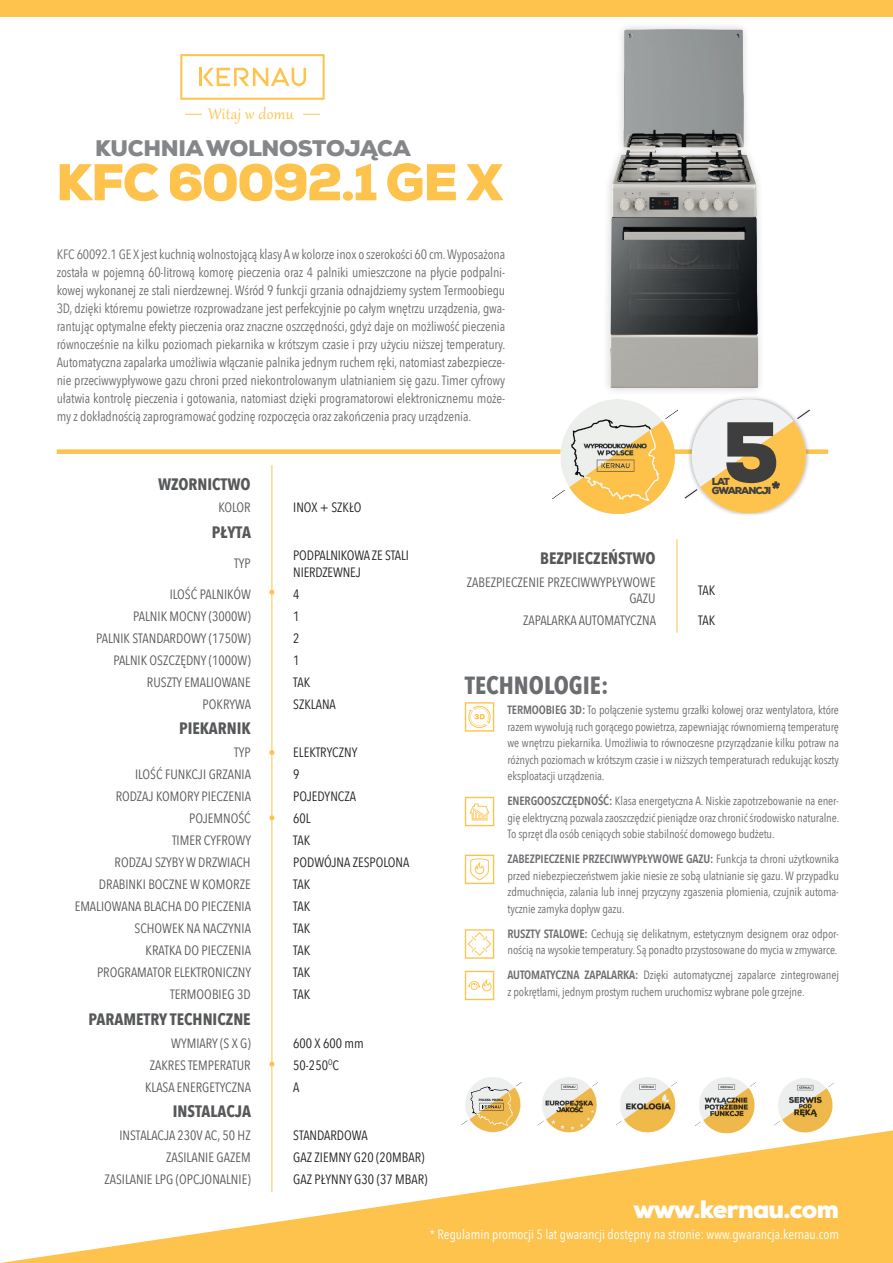
<style>
.page{position:relative;width:893px;height:1263px;background:#fff}
.page>*{position:absolute;margin:0;border:0;box-sizing:border-box;transform-origin:0 0}
.t1{font:900 85.95px "Nexa";color:#3e3e3f}
.t2{font:900 51.6px "Nexa";letter-spacing:-.04em;color:#fec34d}
.t3{font:900 25.2px "Nexa";letter-spacing:-.03em;color:#fff}
.t4{font:700 24.75px "Avenir Next Condensed";color:#6c6d70}
.t5{font:900 22.5px "Nexa";letter-spacing:-.015em;color:#848689}
.t6{font:18.9px "Gabriola";letter-spacing:.02em;color:#fec34d}
.t7{font:700 16.5px "Avenir Next Condensed";color:#57585a}
.t8{font:13.5px/18px "Avenir Next Condensed";letter-spacing:-.01em;color:#6c6d70;text-align:justify}
.t9{font:13.5px/16.2px "Avenir Next Condensed";color:#57585a;text-align:right}
.t10{font:13.5px/16.2px "Avenir Next Condensed";color:#231f20}
.t11{font:13.5px "Avenir Next Condensed";color:#fff}
.t12{font:12px/16.5px "Avenir Next Condensed";letter-spacing:-.01em;color:#6c6d70;text-align:justify}
.t13{font:900 10.05px/8.2px "Nexa";letter-spacing:-.1em;color:#3e3e3f}
.t14{font:900 3.15px "Nexa";letter-spacing:-.1em;color:#323738}
.s1{font-weight:600}
</style>
<div class="page">
<div style="left:0;top:0;width:893px;height:16px;background:#fec34d"></div>
<svg style="left:180px;top:54px;width:145px;height:46px"></svg>
<svg style="left:185px;top:114px;width:17px;height:1px"></svg>
<svg style="left:303px;top:114px;width:17px;height:1px"></svg>
<hr style="left:272px;top:465px;width:1px;height:727px;background:#fec34d">
<svg style="left:269px;top:750px;width:5px;height:5px"></svg>
<svg style="left:269px;top:590px;width:5px;height:4px"></svg>
<svg style="left:269px;top:815px;width:5px;height:5px"></svg>
<svg style="left:269px;top:1062px;width:5px;height:4px"></svg>
<div style="left:57px;top:449px;width:771px;height:5px;background:#fec34d"></div>
<div style="left:602px;top:22px;width:163px;height:374px;background:#231f20;opacity:.2"></div>
<img style="left:610px;top:30px;width:147px;height:358px">
<svg style="left:0;top:1130px;width:893px;height:133px;fill:#fec34d"></svg>
<img style="left:552px;top:399px;width:125px;height:114px">
<div style="left:680px;top:395px;width:134px;height:123px;background:#231f20;opacity:.2"></div>
<svg style="left:685px;top:399px;width:125px;height:114px"></svg>
<svg style="left:465px;top:702px;width:29px;height:30px"></svg>
<svg style="left:465px;top:797px;width:29px;height:29px"></svg>
<svg style="left:465px;top:855px;width:29px;height:29px"></svg>
<svg style="left:465px;top:929px;width:29px;height:30px"></svg>
<svg style="left:465px;top:971px;width:29px;height:29px"></svg>
<hr style="left:677px;top:539px;width:1px;height:94px;background:#fec34d">
<svg style="left:461px;top:1077px;width:62px;height:58px"></svg>
<img style="left:537px;top:1077px;width:65px;height:58px">
<img style="left:614px;top:1077px;width:65px;height:58px">
<img style="left:774px;top:1078px;width:65px;height:56px">
<img style="left:694px;top:1077px;width:66px;height:58px">
<h3 class="t6" style="left:208px;top:106px;width:87px">Witaj w domu</h3>
<h3 class="t5" style="left:95px;top:134px;width:317px">KUCHNIA WOLNOSTOJĄCA</h3>
<h2 class="t2" style="left:56px;top:149px;width:449px">KFC 60092.1 GE X</h2>
<p class="t8" style="left:57px;top:245px;width:450px">KFC 60092.1 GE X jest kuchnią wolnostojącą klasy A w kolorze inox o szerokości 60 cm. Wyposażona została w pojemną 60-litrową komorę pieczenia oraz 4 palniki umieszczone na płycie podpalni&shy;kowej wykonanej ze stali nierdzewnej. Wśród 9 funkcji grzania odnajdziemy system Termoobiegu 3D, dzięki któremu powietrze rozprowadzane jest perfekcyjnie po całym wnętrzu urządzenia, gwa&shy;rantując optymalne efekty pieczenia oraz znaczne oszczędności, gdyż daje on możliwość pieczenia równocześnie na kilku poziomach piekarnika w krótszym czasie i przy użyciu niższej temperatury.<br>Automatyczna zapalarka umożliwia włączanie palnika jednym ruchem ręki, natomiast zabezpiecze&shy;nie przeciwwypływowe gazu chroni przed niekontrolowanym ulatnianiem się gazu. Timer cyfrowy ułatwia kontrolę pieczenia i gotowania, natomiast dzięki programatorowi elektronicznemu może&shy;my z dokładnością zaprogramować godzinę rozpoczęcia oraz zakończenia pracy urządzenia.</p>
<h1 class="t1" style="left:722px;top:397px;width:59px">5</h1>
<p class="t13" style="left:728px;top:486px;width:45px">ARANCJI</p>
<h3 class="t7" style="left:158px;top:474px;width:94px">WZORNICTWO</h3>
<p class="t9" style="left:218px;top:498px;width:34px">KOLOR</p>
<p class="t10" style="left:293px;top:498px;width:70px">INOX + SZKŁO</p>
<h3 class="t7" style="left:212px;top:522px;width:41px">PŁYTA</h3>
<p class="t9" style="left:234px;top:555px;width:18px">TYP</p>
<p class="t10" style="left:293px;top:547px;width:117px">PODPALNIKOWA ZE STALI<br>NIERDZEWNEJ</p>
<p class="t9" style="left:170px;top:585px;width:83px">ILOŚĆ PALNIKÓW</p>
<p class="t10" style="left:293px;top:585px;width:8px">4</p>
<p class="t9" style="left:133px;top:607px;width:119px">PALNIK MOCNY (3000W)</p>
<p class="t10" style="left:293px;top:607px;width:8px">1</p>
<p class="t9" style="left:96px;top:629px;width:156px">PALNIK STANDARDOWY (1750W)</p>
<p class="t10" style="left:293px;top:629px;width:8px">2</p>
<p class="t9" style="left:113px;top:651px;width:139px">PALNIK OSZCZĘDNY (1000W)</p>
<p class="t10" style="left:293px;top:651px;width:8px">1</p>
<p class="t9" style="left:147px;top:673px;width:105px">RUSZTY EMALIOWANE</p>
<p class="t10" style="left:293px;top:673px;width:19px">TAK</p>
<p class="t9" style="left:203px;top:695px;width:50px">POKRYWA</p>
<p class="t10" style="left:293px;top:695px;width:44px">SZKLANA</p>
<h3 class="t7" style="left:179px;top:718px;width:73px">PIEKARNIK</h3>
<p class="t9" style="left:234px;top:744px;width:18px">TYP</p>
<p class="t10" style="left:293px;top:744px;width:66px">ELEKTRYCZNY</p>
<p class="t9" style="left:135px;top:766px;width:117px">ILOŚĆ FUNKCJI GRZANIA</p>
<p class="t10" style="left:293px;top:766px;width:8px">9</p>
<p class="t9" style="left:116px;top:788px;width:137px">RODZAJ KOMORY PIECZENIA</p>
<p class="t10" style="left:293px;top:788px;width:64px">POJEDYNCZA</p>
<p class="t9" style="left:189px;top:810px;width:63px">POJEMNOŚĆ</p>
<p class="t10" style="left:293px;top:810px;width:19px">60L</p>
<p class="t9" style="left:172px;top:832px;width:81px">TIMER CYFROWY</p>
<p class="t10" style="left:293px;top:832px;width:19px">TAK</p>
<p class="t9" style="left:115px;top:854px;width:138px">RODZAJ SZYBY W DRZWIACH</p>
<p class="t10" style="left:293px;top:854px;width:118px">PODWÓJNA ZESPOLONA</p>
<p class="t9" style="left:99px;top:876px;width:153px">DRABINKI BOCZNE W KOMORZE</p>
<p class="t10" style="left:293px;top:876px;width:19px">TAK</p>
<p class="t9" style="left:75px;top:898px;width:178px">EMALIOWANA BLACHA DO PIECZENIA</p>
<p class="t10" style="left:293px;top:898px;width:19px">TAK</p>
<p class="t9" style="left:135px;top:920px;width:118px">SCHOWEK NA NACZYNIA</p>
<p class="t10" style="left:293px;top:920px;width:19px">TAK</p>
<p class="t9" style="left:146px;top:942px;width:107px">KRATKA DO PIECZENIA</p>
<p class="t10" style="left:293px;top:942px;width:19px">TAK</p>
<p class="t9" style="left:97px;top:964px;width:155px">PROGRAMATOR ELEKTRONICZNY</p>
<p class="t10" style="left:293px;top:964px;width:19px">TAK</p>
<p class="t9" style="left:170px;top:986px;width:82px">TERMOOBIEG 3D</p>
<p class="t10" style="left:293px;top:986px;width:19px">TAK</p>
<h3 class="t7" style="left:89px;top:1009px;width:164px">PARAMETRY TECHNICZNE</h3>
<p class="t9" style="left:171px;top:1034px;width:81px">WYMIARY (S X G)</p>
<p class="t10" style="left:293px;top:1034px;width:72px">600 X 600 mm</p>
<p class="t9" style="left:150px;top:1056px;width:102px">ZAKRES TEMPERATUR</p>
<p class="t10" style="left:293px;top:1056px;width:47px">50-250<sup>O</sup>C</p>
<p class="t9" style="left:145px;top:1078px;width:107px">KLASA ENERGETYCZNA</p>
<p class="t10" style="left:293px;top:1078px;width:8px">A</p>
<h3 class="t7" style="left:173px;top:1101px;width:80px">INSTALACJA</h3>
<p class="t9" style="left:119px;top:1127px;width:133px">INSTALACJA 230V AC, 50 HZ</p>
<p class="t10" style="left:293px;top:1127px;width:76px">STANDARDOWA</p>
<p class="t9" style="left:166px;top:1149px;width:86px">ZASILANIE GAZEM</p>
<p class="t10" style="left:293px;top:1149px;width:133px">GAZ ZIEMNY G20 (20MBAR)</p>
<p class="t9" style="left:104px;top:1171px;width:148px">ZASILANIE LPG (OPCJONALNIE)</p>
<p class="t10" style="left:293px;top:1171px;width:136px">GAZ PŁYNNY G30 (37 MBAR)</p>
<p class="t13" style="left:712px;top:478px;width:20px">LAT<br>GW</p>
<h3 class="t7" style="left:540px;top:548px;width:117px">BEZPIECZEŃSTWO</h3>
<p class="t9" style="left:467px;top:573px;width:190px">ZABEZPIECZENIE PRZECIWWYPŁYWOWE<br>GAZU</p>
<p class="t10" style="left:698px;top:581px;width:19px">TAK</p>
<p class="t9" style="left:523px;top:611px;width:134px">ZAPALARKA AUTOMATYCZNA</p>
<p class="t10" style="left:698px;top:611px;width:19px">TAK</p>
<h3 class="t4" style="left:465px;top:670px;width:145px">TECHNOLOGIE:</h3>
<p class="t12" style="left:507px;top:701px;width:333px"><span class="s1">TERMOOBIEG 3D:</span> To połączenie systemu grzałki kołowej oraz wentylatora, które razem wywołują ruch gorącego powietrza, zapewniając równomierną temperaturę we wnętrzu piekarnika. Umożliwia to równoczesne przyrządzanie kilku potraw na różnych poziomach w krótszym czasie i w niższych temperaturach redukując koszty eksploatacji urządzenia.</p>
<p class="t12" style="left:507px;top:792px;width:333px"><span class="s1">ENERGOOSZCZĘDNOŚĆ:</span> Klasa energetyczna A. Niskie zapotrzebowanie na ener&shy;gię elektryczną pozwala zaoszczędzić pieniądze oraz chronić środowisko naturalne.<br>To sprzęt dla osób ceniących sobie stabilność domowego budżetu.</p>
<p class="t12" style="left:507px;top:850px;width:333px"><span class="s1">ZABEZPIECZENIE PRZECIWWYPŁYWOWE GAZU:</span> Funkcja ta chroni użytkownika przed niebezpieczeństwem jakie niesie ze sobą ulatnianie się gazu. W przypadku zdmuchnięcia, zalania lub innej przyczyny zgaszenia płomienia, czujnik automa&shy;tycznie zamyka dopływ gazu.</p>
<p class="t12" style="left:507px;top:925px;width:333px"><span class="s1">RUSZTY STALOWE:</span> Cechują się delikatnym, estetycznym designem oraz odpor&shy;nością na wysokie temperatury. Są ponadto przystosowane do mycia w zmywarce.</p>
<p class="t12" style="left:507px;top:966px;width:333px"><span class="s1">AUTOMATYCZNA ZAPALARKA:</span> Dzięki automatycznej zapalarce zintegrowanej z pokrętłami, jednym prostym ruchem uruchomisz wybrane pole grzejne.</p>
<p class="t14" style="left:479px;top:1098px;width:26px">POLSKA MARKA</p>
<h3 class="t3" style="left:633px;top:1193px;width:207px">www.kernau.com</h3>
<p class="t11" style="left:429px;top:1222px;width:411px">* Regulamin promocji 5 lat gwarancji dostępny na stronie: www.gwarancja.kernau.com</p>
</div>
